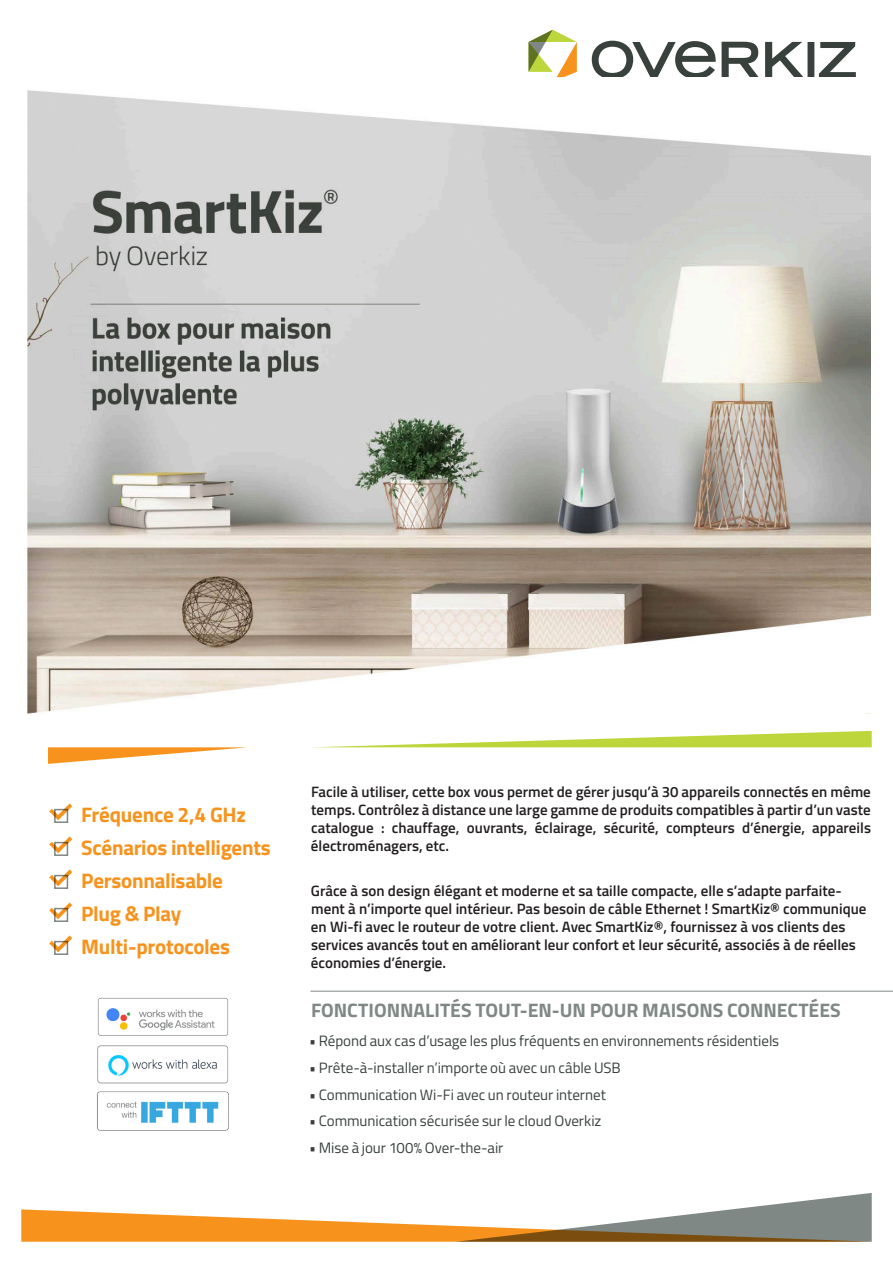
<style>
.page{position:relative;width:893px;height:1263px;background:#fff}
.page>*{position:absolute;margin:0;border:0;box-sizing:border-box;transform-origin:0 0}
.t1{font:700 21px "Titillium Web";letter-spacing:-.015em;color:#f7931d}
.t2{font:700 19.5px "Titillium Web";letter-spacing:-.005em;color:#7f8884}
.t3{font:600 15px/18px "Titillium Web";color:#231f20;text-align:justify}
.t4{font:15px "Titillium Web";letter-spacing:-.005em;color:#39413d}
</style>
<div class="page">
<hr style="left:310px;top:991px;width:583px;height:1px;background:#7f8884">
<svg style="left:324px;top:731px;width:548px;height:16px"></svg>
<svg style="left:592px;top:41px;width:264px;height:36px"></svg>
<svg style="left:528px;top:30px;width:49px;height:47px"></svg>
<svg style="left:21px;top:1193px;width:851px;height:49px"></svg>
<svg style="left:48px;top:747px;width:199px;height:17px"></svg>
<div style="left:54px;top:842px;width:14px;height:14px;border:2px solid #7f8884"></div>
<svg style="left:49px;top:836px;width:24px;height:19px"></svg>
<div style="left:54px;top:809px;width:14px;height:14px;border:2px solid #7f8884"></div>
<svg style="left:49px;top:803px;width:24px;height:19px"></svg>
<div style="left:54px;top:875px;width:14px;height:14px;border:2px solid #7f8884"></div>
<svg style="left:49px;top:869px;width:24px;height:19px"></svg>
<div style="left:54px;top:908px;width:14px;height:14px;border:2px solid #7f8884"></div>
<svg style="left:49px;top:902px;width:24px;height:19px"></svg>
<div style="left:54px;top:941px;width:14px;height:14px;border:2px solid #7f8884"></div>
<svg style="left:49px;top:935px;width:24px;height:19px"></svg>
<img style="left:97px;top:997px;width:132px;height:39px">
<img style="left:97px;top:1045px;width:132px;height:39px">
<img style="left:97px;top:1091px;width:132px;height:40px">
<img style="left:27px;top:90px;width:843px;height:623px">
<p class="t1" style="left:81px;top:798px;width:166px">Fréquence 2,4 GHz</p>
<p class="t1" style="left:81px;top:831px;width:191px">Scénarios intelligents</p>
<p class="t1" style="left:81px;top:864px;width:143px">Personnalisable</p>
<p class="t1" style="left:81px;top:897px;width:102px">Plug &amp; Play</p>
<p class="t1" style="left:81px;top:930px;width:150px">Multi-protocoles</p>
<p class="t3" style="left:311px;top:782px;width:562px">Facile à utiliser, cette box vous permet de gérer jusqu’à 30 appareils connectés en même temps. Contrôlez à distance une large gamme de produits compatibles à partir d’un vaste catalogue : chauffage, ouvrants, éclairage, sécurité, compteurs d’énergie, appareils électroménagers, etc.</p>
<p class="t3" style="left:311px;top:881px;width:557px;text-align:left">Grâce à son design élégant et moderne et sa taille compacte, elle s’adapte parfaite&shy;ment à n’importe quel intérieur. Pas besoin de câble Ethernet ! SmartKiz® communique en Wi-fi avec le routeur de votre client. Avec SmartKiz®, fournissez à vos clients des services avancés tout en améliorant leur confort et leur sécurité, associés à de réelles économies d’énergie.</p>
<p class="t2" style="left:311px;top:995px;width:531px">FONCTIONNALITÉS TOUT-EN-UN POUR MAISONS CONNECTÉES</p>
<p class="t4" style="left:309px;top:1030px;width:472px">• Répond aux cas d’usage les plus fréquents en environnements résidentiels</p>
<p class="t4" style="left:309px;top:1057px;width:313px">• Prête-à-installer n’importe où avec un câble USB</p>
<p class="t4" style="left:309px;top:1083px;width:298px">• Communication Wi-Fi avec un routeur internet</p>
<p class="t4" style="left:309px;top:1110px;width:294px">• Communication sécurisée sur le cloud Overkiz</p>
<p class="t4" style="left:309px;top:1136px;width:196px">• Mise à jour 100% Over-the-air</p>
</div>
